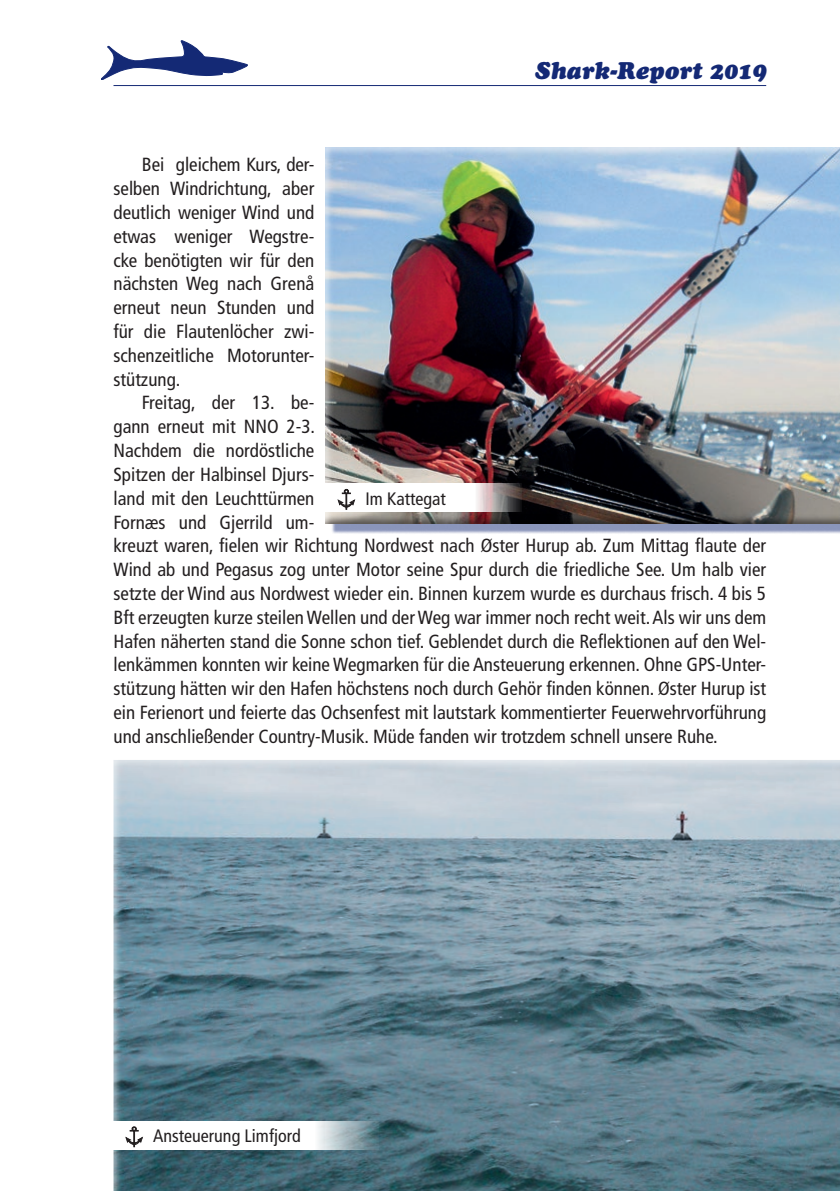
<style>
.page{position:relative;width:840px;height:1191px;background:#fff}
.page>*{position:absolute;margin:0;border:0;box-sizing:border-box;transform-origin:0 0}
.t1{font:italic 24px "Cooper Black Std";color:#142975}
.t2{font:condensed 19px/23.8px "Frutiger";color:#231f20;text-align:justify}
.t3{font:condensed 18px "Frutiger";color:#231f20}
.s1{font-family:"Transport";font-stretch:normal;font-size:25px}
</style>
<div class="page">
<hr style="left:113px;top:85px;width:652px;height:1px;background:#142975">
<svg style="left:101px;top:40px;width:146px;height:40px"></svg>
<div style="left:330px;top:153px;width:509px;height:381px;background:#142975;opacity:.5"></div>
<div style="left:319px;top:140px;width:520px;height:384px;background:#231f20;opacity:.5"></div>
<div style="left:107px;top:753px;width:732px;height:438px;background:#231f20;opacity:.5"></div>
<svg style="left:325px;top:484px;width:197px;height:28px"></svg>
<svg style="left:337px;top:489px;width:18px;height:20px"></svg>
<svg style="left:162px;top:1121px;width:217px;height:28px"></svg>
<svg style="left:113px;top:1094px;width:49px;height:60px"></svg>
<p class="t1" style="left:534px;top:56px;width:232px">Shark-Report 2019</p>
<p class="t2" style="left:113px;top:153px;width:202px;text-indent:28px">Bei gleichem Kurs, der&shy;selben Windrichtung, aber deutlich weniger Wind und etwas weniger Wegstre&shy;cke benötigten wir für den nächsten Weg nach Grenå erneut neun Stunden und für die Flautenlöcher zwi&shy;schenzeitliche Motorunter&shy;stützung.</p>
<p class="t2" style="left:113px;top:391px;width:654px;text-align:left;text-indent:28px">Freitag, der 13. be-<br>gann erneut mit NNO 2-3.<br>Nachdem die nordöstliche<br>Spitzen der Halbinsel Djurs-<br>land mit den Leuchttürmen<br>Fornæs und Gjerrild um-<br>kreuzt waren, fielen wir Richtung Nordwest nach Øster Hurup ab. Zum Mittag flaute der Wind ab und Pegasus zog unter Motor seine Spur durch die friedliche See. Um halb vier setzte der Wind aus Nordwest wieder ein. Binnen kurzem wurde es durchaus frisch. 4 bis 5<br>Bft erzeugten kurze steilen Wellen und der Weg war immer noch recht weit. Als wir uns dem Hafen näherten stand die Sonne schon tief. Geblendet durch die Reflektionen auf den Wel&shy;lenkämmen konnten wir keine Wegmarken für die Ansteuerung erkennen. Ohne GPS-Unter&shy;stützung hätten wir den Hafen höchstens noch durch Gehör finden können. Øster Hurup ist ein Ferienort und feierte das Ochsenfest mit lautstark kommentierter Feuerwehrvorführung und anschließender Country-Musik. Müde fanden wir trotzdem schnell unsere Ruhe.</p>
<p class="t3" style="left:337px;top:488px;width:110px"><span class="s1">P</span> Im Kattegat</p>
<p class="t3" style="left:125px;top:1125px;width:177px"><span class="s1">P</span> Ansteuerung Limfjord</p>
</div>
